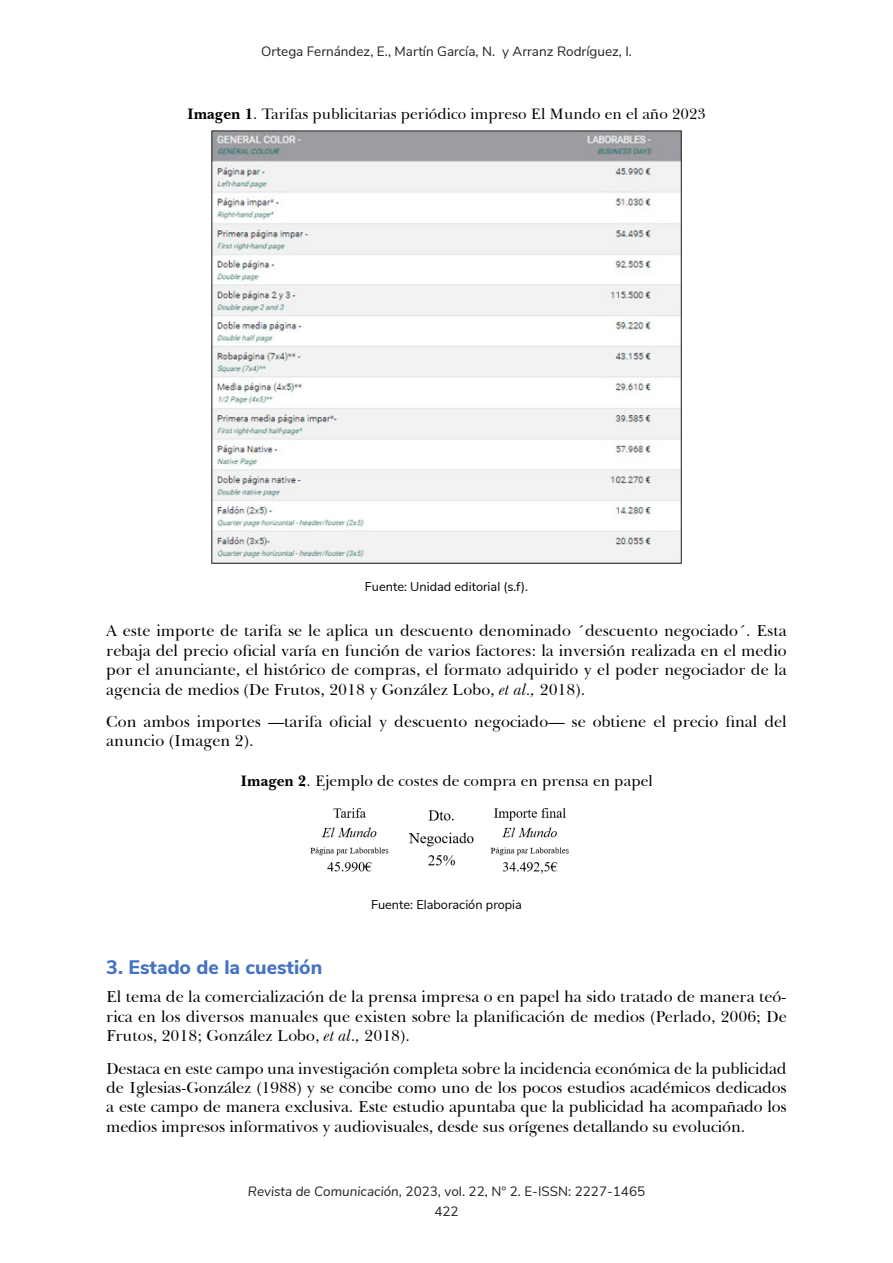
<style>
.page{position:relative;width:893px;height:1263px;background:#fff}
.page>*{position:absolute;margin:0;border:0;box-sizing:border-box;transform-origin:0 0}
.Subtítulo_1{font:800 19.5px "Nunito Sans";color:#4472c4}
.Texto{font:16.2px/19.5px "Baskerville BT";color:#000;text-align:justify}
.Tabla-título{font:15.45px "Baskerville BT";color:#000}
.t1{font:13.5px/20.4px "Nunito Sans";color:#231f20;text-align:center}
.Tabla-pie{font:12.75px "Nunito Sans";color:#000}
.s1{font-weight:700}
.s2{font-style:italic}
</style>
<div class="page">
<img style="left:211px;top:130px;width:471px;height:433px">
<img style="left:310px;top:808px;width:259px;height:66px">
<p class="t1" style="left:261px;top:40px;width:372px">Ortega Fernández, E., Martín García, N. y Arranz Rodríguez, I.</p>
<p class="Tabla-título" style="left:187px;top:103px;width:520px"><span class="s1">Imagen 1</span>. Tarifas publicitarias periódico impreso El Mundo en el año 2023</p>
<p class="Tabla-pie" style="left:365px;top:578px;width:165px">Fuente: Unidad editorial (s.f).</p>
<p class="Texto" style="left:106px;top:621px;width:682px">A este importe de tarifa se le aplica un descuento denominado ´descuento negociado´. Esta rebaja del precio oficial varía en función de varios factores: la inversión realizada en el medio por el anunciante, el histórico de compras, el formato adquirido y el poder negociador de la agencia de medios (De Frutos, 2018 y González Lobo, <span class="s2">et al.,</span> 2018).</p>
<p class="Texto" style="left:106px;top:711px;width:682px">Con ambos importes —tarifa oficial y descuento negociado— se obtiene el precio final del anuncio (Imagen 2).</p>
<p class="Tabla-título" style="left:240px;top:770px;width:414px"><span class="s1">Imagen 2</span>. Ejemplo de costes de compra en prensa en papel</p>
<p class="Tabla-pie" style="left:371px;top:895px;width:152px">Fuente: Elaboración propia</p>
<p class="Subtítulo_1" style="left:106px;top:953px;width:218px">3. Estado de la cuestión</p>
<p class="Texto" style="left:106px;top:987px;width:682px">El tema de la comercialización de la prensa impresa o en papel ha sido tratado de manera teó&shy;rica en los diversos manuales que existen sobre la planificación de medios (Perlado, 2006; De Frutos, 2018; González Lobo, <span class="s2">et al.,</span> 2018).</p>
<p class="Texto" style="left:106px;top:1058px;width:682px">Destaca en este campo una investigación completa sobre la incidencia económica de la publicidad de Iglesias-González (1988) y se concibe como uno de los pocos estudios académicos dedicados a este campo de manera exclusiva. Este estudio apuntaba que la publicidad ha acompañado los medios impresos informativos y audiovisuales, desde sus orígenes detallando su evolución.</p>
<p class="t1" style="left:248px;top:1180px;width:399px"><span class="s2">Revista de Comunicación</span>, 2023, vol. 22, N° 2. E-ISSN: 2227-1465<br>422</p>
</div>
